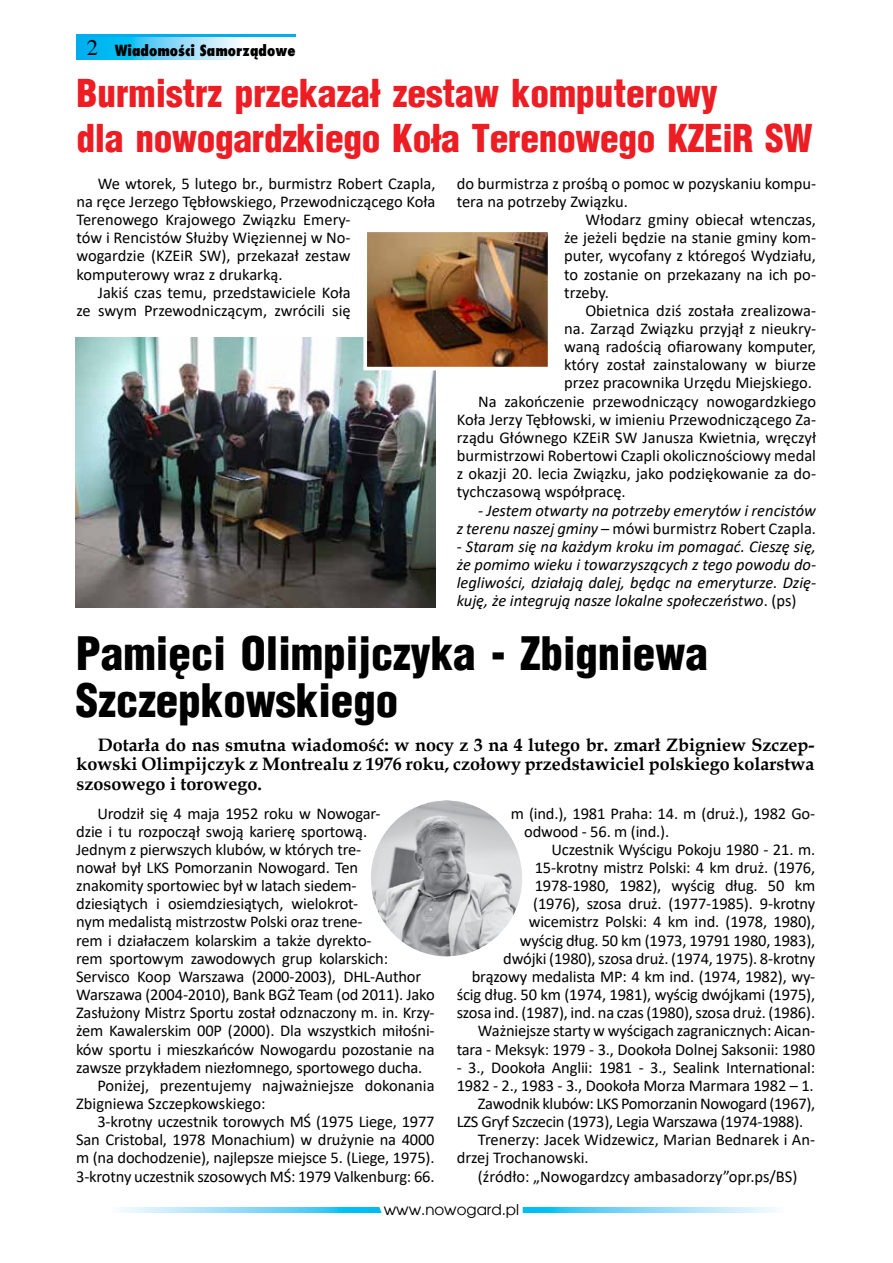
<style>
.page{position:relative;width:893px;height:1263px;background:#fff}
.page>*{position:absolute;margin:0;border:0;box-sizing:border-box;transform-origin:0 0}
.t1{font:900 45px/46.5px "Switzerland Cond";color:#000}
.t2{font:900 37.5px/45px "Switzerland Cond";letter-spacing:-.01em;color:#ed1d24}
.t3{font:22.5px "Times";color:#000}
.t4{font:700 18px/19.8px "Book Antiqua";color:#000;text-align:justify}
.t5{font:16.5px/18.1px "Calibri";letter-spacing:-.01em;color:#000}
.t6{font:italic 16.5px/18.1px "Calibri";color:#000;text-align:right}
.t7{font:800 15px "Fujiyama";color:#000}
.t8{font:15px "Avalon";color:#000}
.s1{font-style:normal}
</style>
<div class="page">
<div style="left:77px;top:34px;width:219px;height:26px;background:#00aeef"></div>
<svg style="left:107px;top:37px;width:189px;height:23px;background:#a1e2f9"></svg>
<svg style="left:528px;top:1208px;width:248px;height:5px"></svg>
<svg style="left:120px;top:1208px;width:251px;height:5px"></svg>
<svg style="left:371px;top:1207px;width:157px;height:6px"></svg>
<img style="left:371px;top:800px;width:151px;height:156px">
<img style="left:76px;top:338px;width:359px;height:269px">
<img style="left:368px;top:234px;width:178px;height:131px">
<div style="left:363px;top:229px;width:188px;height:141px;border:4px solid #fff"></div>
<h3 class="t3" style="left:87px;top:35px;width:13px">2</h3>
<p class="t7" style="left:115px;top:40px;width:182px">Wiadomości Samorządowe</p>
<h2 class="t2" style="left:77px;top:70px;width:738px">Burmistrz przekazał zestaw komputerowy<br>dla nowogardzkiego Koła Terenowego KZEiR SW</h2>
<p class="t5" style="left:98px;top:174px;width:339px">We wtorek, 5 lutego br., burmistrz Robert Czapla,</p>
<p class="t5" style="left:77px;top:192px;width:360px">na ręce Jerzego Tębłowskiego, Przewodniczącego Koła</p>
<p class="t5" style="left:77px;top:210px;width:276px">Terenowego Krajowego Związku Emery-</p>
<p class="t5" style="left:77px;top:228px;width:276px">tów i Rencistów Służby Więziennej w No-</p>
<p class="t5" style="left:77px;top:246px;width:276px">wogardzie (KZEiR SW), przekazał zestaw</p>
<p class="t5" style="left:77px;top:265px;width:208px">komputerowy wraz z drukarką.</p>
<p class="t5" style="left:98px;top:283px;width:254px">Jakiś czas temu, przedstawiciele Koła</p>
<p class="t5" style="left:77px;top:301px;width:276px">ze swym Przewodniczącym, zwrócili się</p>
<p class="t5" style="left:457px;top:174px;width:361px">do burmistrza z prośbą o pomoc w pozyskaniu kompu-</p>
<p class="t5" style="left:457px;top:192px;width:173px">tera na potrzeby Związku.</p>
<p class="t5" style="left:585px;top:210px;width:232px">Włodarz gminy obiecał wtenczas,</p>
<p class="t5" style="left:564px;top:228px;width:253px">że jeżeli będzie na stanie gminy kom-</p>
<p class="t5" style="left:564px;top:246px;width:253px">puter, wycofany z któregoś Wydziału,</p>
<p class="t5" style="left:564px;top:265px;width:253px">to zostanie on przekazany na ich po-</p>
<p class="t5" style="left:564px;top:283px;width:46px">trzeby.</p>
<p class="t5" style="left:585px;top:301px;width:232px">Obietnica dziś została zrealizowa-</p>
<p class="t5" style="left:564px;top:319px;width:253px">na. Zarząd Związku przyjął z nieukry-</p>
<p class="t5" style="left:564px;top:337px;width:253px">waną radością ofiarowany komputer,</p>
<p class="t5" style="left:564px;top:355px;width:253px">który został zainstalowany w biurze</p>
<p class="t5" style="left:564px;top:373px;width:249px">przez pracownika Urzędu Miejskiego.</p>
<p class="t5" style="left:478px;top:392px;width:340px">Na zakończenie przewodniczący nowogardzkiego</p>
<p class="t5" style="left:457px;top:410px;width:361px">Koła Jerzy Tębłowski, w imieniu Przewodniczącego Za-</p>
<p class="t5" style="left:457px;top:428px;width:361px">rządu Głównego KZEiR SW Janusza Kwietnia, wręczył</p>
<p class="t5" style="left:457px;top:446px;width:361px">burmistrzowi Robertowi Czapli okolicznościowy medal</p>
<p class="t5" style="left:457px;top:464px;width:361px">z okazji 20. lecia Związku, jako podziękowanie za do-</p>
<p class="t5" style="left:457px;top:482px;width:170px">tychczasową współpracę.</p>
<p class="t6" style="left:457px;top:500px;width:361px">- Jestem otwarty na potrzeby emerytów i rencistów<br>z terenu naszej gminy <span class="s1">– mówi burmistrz Robert Czapla.</span></p>
<p class="t6" style="left:457px;top:536px;width:361px;text-align:justify"><span class="s1">-</span> Staram się na każdym kroku im pomagać. Cieszę się, że pomimo wieku i towarzyszących z tego powodu do&shy;legliwości, działają dalej, będąc na emeryturze. Dzię&shy;kuję, że integrują nasze lokalne społeczeństwo<span class="s1">. (ps)</span></p>
<h1 class="t1" style="left:76px;top:629px;width:634px">Pamięci Olimpijczyka - Zbigniewa<br>Szczepkowskiego</h1>
<p class="t4" style="left:77px;top:734px;width:740px;text-indent:21px">Dotarła do nas smutna wiadomość: w nocy z 3 na 4 lutego br. zmarł Zbigniew Szczep&shy;kowski Olimpijczyk z Montrealu z 1976 roku, czołowy przedstawiciel polskiego kolarstwa szosowego i torowego.</p>
<p class="t5" style="left:97px;top:803px;width:285px">Urodził się 4 maja 1952 roku w Nowogar-</p>
<p class="t5" style="left:76px;top:822px;width:292px">dzie i tu rozpoczął swoją karierę sportową.</p>
<p class="t5" style="left:76px;top:840px;width:287px">Jednym z pierwszych klubów, w których tre-</p>
<p class="t5" style="left:76px;top:858px;width:283px">nował był LKS Pomorzanin Nowogard. Ten</p>
<p class="t5" style="left:76px;top:876px;width:282px">znakomity sportowiec był w latach siedem-</p>
<p class="t5" style="left:76px;top:894px;width:284px">dziesiątych i osiemdziesiątych, wielokrot-</p>
<p class="t5" style="left:76px;top:912px;width:288px">nym medalistą mistrzostw Polski oraz trene-</p>
<p class="t5" style="left:76px;top:931px;width:297px">rem i działaczem kolarskim a także dyrekto-</p>
<p class="t5" style="left:76px;top:949px;width:313px">rem sportowym zawodowych grup kolarskich:</p>
<p class="t5" style="left:76px;top:967px;width:346px">Servisco Koop Warszawa (2000-2003), DHL-Author</p>
<p class="t5" style="left:76px;top:985px;width:360px">Warszawa (2004-2010), Bank BGŻ Team (od 2011). Jako</p>
<p class="t5" style="left:76px;top:1003px;width:360px">Zasłużony Mistrz Sportu został odznaczony m. in. Krzy-</p>
<p class="t5" style="left:76px;top:1021px;width:360px">żem Kawalerskim 00P (2000). Dla wszystkich miłośni-</p>
<p class="t5" style="left:76px;top:1039px;width:360px">ków sportu i mieszkańców Nowogardu pozostanie na</p>
<p class="t5" style="left:76px;top:1058px;width:348px">zawsze przykładem niezłomnego, sportowego ducha.</p>
<p class="t5" style="left:97px;top:1076px;width:339px">Poniżej, prezentujemy najważniejsze dokonania</p>
<p class="t5" style="left:76px;top:1094px;width:191px">Zbigniewa Szczepkowskiego:</p>
<p class="t5" style="left:97px;top:1112px;width:339px">3-krotny uczestnik torowych MŚ (1975 Liege, 1977</p>
<p class="t5" style="left:76px;top:1130px;width:360px">San Cristobal, 1978 Monachium) w drużynie na 4000</p>
<p class="t5" style="left:76px;top:1148px;width:360px">m (na dochodzenie), najlepsze miejsce 5. (Liege, 1975).</p>
<p class="t5" style="left:76px;top:1166px;width:360px">3-krotny uczestnik szosowych MŚ: 1979 Valkenburg: 66.</p>
<p class="t5" style="left:524px;top:803px;width:292px;text-indent:-13px">m (ind.), 1981 Praha: 14. m (druż.), 1982 Go&shy;odwood - 56. m (ind.).</p>
<p class="t5" style="left:457px;top:840px;width:360px;text-align:right">Uczestnik Wyścigu Pokoju 1980 - 21. m.<br>15-krotny mistrz Polski: 4 km druż. (1976, 1978-1980, 1982), wyścig dług. 50 km<br>(1976), szosa druż. (1977-1985). 9-krotny<br>wicemistrz Polski: 4 km ind. (1978, 1980),<br>wyścig dług. 50 km (1973, 19791 1980, 1983),<br>dwójki (1980), szosa druż. (1974, 1975). 8-krotny brązowy medalista MP: 4 km ind. (1974, 1982), wy&shy;ścig dług. 50 km (1974, 1981), wyścig dwójkami (1975), szosa ind. (1987), ind. na czas (1980), szosa druż. (1986).<br>Ważniejsze starty w wyścigach zagranicznych: Aican&shy;tara - Meksyk: 1979 - 3., Dookoła Dolnej Saksonii: 1980</p>
<p class="t5" style="left:457px;top:1058px;width:360px">- 3., Dookoła Anglii: 1981 - 3., Sealink International:</p>
<p class="t5" style="left:457px;top:1076px;width:359px">1982 - 2., 1983 - 3., Dookoła Morza Marmara 1982 – 1.</p>
<p class="t5" style="left:478px;top:1094px;width:339px">Zawodnik klubów: LKS Pomorzanin Nowogard (1967),</p>
<p class="t5" style="left:457px;top:1112px;width:348px">LZS Gryf Szczecin (1973), Legia Warszawa (1974-1988).</p>
<p class="t5" style="left:478px;top:1130px;width:339px">Trenerzy: Jacek Widzewicz, Marian Bednarek i An-</p>
<p class="t5" style="left:457px;top:1148px;width:134px">drzej Trochanowski.</p>
<p class="t5" style="left:478px;top:1166px;width:321px">(źródło: „Nowogardzcy ambasadorzy”opr.ps/BS)</p>
<p class="t8" style="left:384px;top:1200px;width:137px">www.nowogard.pl</p>
</div>
